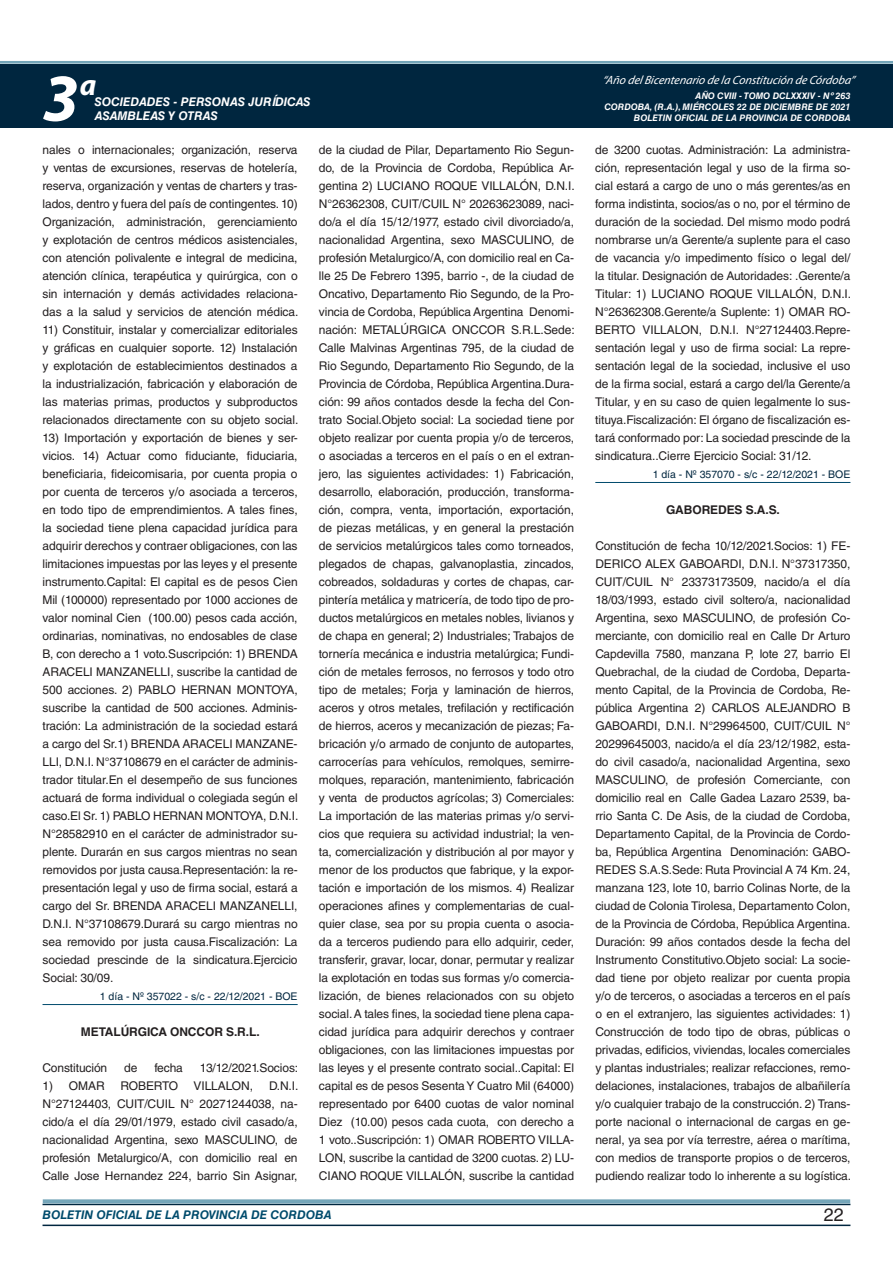
<style>
.page{position:relative;width:893px;height:1263px;background:#fff}
.page>*{position:absolute;margin:0;border:0;box-sizing:border-box;transform-origin:0 0}
.t1{font:italic 700 67.5px "Myriad Pro";color:#fff}
.t2{font:italic 700 30px "Myriad Pro";color:#fff}
.t3{font:18px "Helvetica LT Std";color:#231f20}
.t4{font:12px/18px "Helvetica LT Std";letter-spacing:-.01em;color:#231f20;text-align:justify}
.t5{font:italic 12px "Myriad Pro";color:#fff}
.t6{font:italic 700 12px "Helvetica LT Std";color:#fff}
.t7{font:700 12px "Helvetica LT Std";letter-spacing:-.01em;color:#231f20}
.t8{font:italic 700 12px "Helvetica LT Std";color:#004b6c}
.t9{font:10.5px "Helvetica LT Std";color:#00263f}
.t10{font:italic 700 9px/10.8px "Helvetica LT Std";color:#fff;text-align:right}
</style>
<div class="page">
<div style="left:0;top:61px;width:893px;height:6px;background:#fff;opacity:.75"></div>
<div style="left:0;top:64px;width:893px;height:64px;background:#00263f"></div>
<hr style="left:43px;top:1224px;width:807px;height:2px;background:#00263f">
<div style="left:42px;top:1198px;width:809px;height:8px;background:#fff;opacity:.75"></div>
<hr style="left:43px;top:1004px;width:255px;height:1px;background:#004b6c">
<hr style="left:595px;top:482px;width:255px;height:1px;background:#004b6c">
<h1 class="t1" style="left:43px;top:54px;width:38px">3</h1>
<h2 class="t2" style="left:80px;top:66px;width:18px">a</h2>
<p class="t6" style="left:95px;top:94px;width:217px">SOCIEDADES - PERSONAS JURÍDICAS</p>
<p class="t6" style="left:95px;top:109px;width:125px">ASAMBLEAS Y OTRAS</p>
<p class="t5" style="left:603px;top:72px;width:254px">“Año delBicentenario de la Constitución de Córdoba”</p>
<p class="t10" style="left:604px;top:91px;width:248px">AÑO CVIII - TOMO DCLXXXIV - Nº 263<br>CORDOBA, (R.A.), MIÉRCOLES 22 DE DICIEMBRE DE 2021<br>BOLETIN OFICIAL DE LA PROVINCIA DE CORDOBA</p>
<p class="t4" style="left:43px;top:141px;width:257px">nales o internacionales; organización, reserva y ventas de excursiones, reservas de hotelería, reserva, organización y ventas de charters y tras&shy;lados, dentro y fuera del país de contingentes. 10)<br>Organización, administración, gerenciamiento y explotación de centros médicos asistenciales, con atención polivalente e integral de medicina, atención clínica, terapéutica y quirúrgica, con o sin internación y demás actividades relaciona&shy;das a la salud y servicios de atención médica.</p>
<p class="t4" style="left:43px;top:321px;width:257px">11) Constituir, instalar y comercializar editoriales y gráficas en cualquier soporte. 12) Instalación y explotación de establecimientos destinados a la industrialización, fabricación y elaboración de las materias primas, productos y subproductos relacionados directamente con su objeto social.</p>
<p class="t4" style="left:43px;top:429px;width:257px">13) Importación y exportación de bienes y ser&shy;vicios. 14) Actuar como fiduciante, fiduciaria, beneficiaria, fideicomisaria, por cuenta propia o por cuenta de terceros y/o asociada a terceros, en todo tipo de emprendimientos. A tales fines, la sociedad tiene plena capacidad jurídica para adquirir derechos y contraer obligaciones, con las limitaciones impuestas por las leyes y el presente instrumento.Capital: El capital es de pesos Cien Mil (100000) representado por 1000 acciones de valor nominal Cien (100.00) pesos cada acción, ordinarias, nominativas, no endosables de clase B, con derecho a 1 voto.Suscripción: 1) BRENDA ARACELI MANZANELLI, suscribe la cantidad de 500 acciones. 2) PABLO HERNAN MONTOYA, suscribe la cantidad de 500 acciones. Adminis&shy;tración: La administración de la sociedad estará a cargo del Sr.1) BRENDA ARACELI MANZANE-LLI, D.N.I. N°37108679 en el carácter de adminis&shy;trador titular.En el desempeño de sus funciones actuará de forma individual o colegiada según el caso.El Sr. 1) PABLO HERNAN MONTOYA, D.N.I.<br>N°28582910 en el carácter de administrador su&shy;plente. Durarán en sus cargos mientras no sean removidos por justa causa.Representación: la re&shy;presentación legal y uso de firma social, estará a cargo del Sr. BRENDA ARACELI MANZANELLI, D.N.I. N°37108679.Durará su cargo mientras no sea removido por justa causa.Fiscalización: La sociedad prescinde de la sindicatura.Ejercicio Social: 30/09.</p>
<p class="t9" style="left:100px;top:990px;width:199px">1 día - Nº 357022 - s/c - 22/12/2021 - BOE</p>
<p class="t7" style="left:81px;top:1024px;width:180px">METALÚRGICA ONCCOR S.R.L.</p>
<p class="t4" style="left:43px;top:1059px;width:66px">Constitución</p>
<p class="t4" style="left:124px;top:1059px;width:15px">de</p>
<p class="t4" style="left:154px;top:1059px;width:30px">fecha</p>
<p class="t4" style="left:200px;top:1059px;width:100px">13/12/2021.Socios:</p>
<p class="t4" style="left:43px;top:1077px;width:64px">1) OMAR</p>
<p class="t4" style="left:121px;top:1077px;width:59px">ROBERTO</p>
<p class="t4" style="left:194px;top:1077px;width:61px">VILLALON,</p>
<p class="t4" style="left:43px;top:1077px;width:257px;text-indent:226px">D.N.I.<br>N°27124403, CUIT/CUIL N° 20271244038, na&shy;cido/a el día 29/01/1979, estado civil casado/a, nacionalidad Argentina, sexo MASCULINO, de profesión Metalurgico/A, con domicilio real en Calle Jose Hernandez 224, barrio Sin Asignar,</p>
<p class="t4" style="left:319px;top:141px;width:257px">de la ciudad de Pilar, Departamento Rio Segun&shy;do, de la Provincia de Cordoba, República Ar&shy;gentina 2) LUCIANO ROQUE VILLALÓN, D.N.I.<br>N°26362308, CUIT/CUIL N° 20263623089, naci&shy;do/a el día 15/12/1977, estado civil divorciado/a, nacionalidad Argentina, sexo MASCULINO, de profesión Metalurgico/A, con domicilio real en Ca&shy;lle 25 De Febrero 1395, barrio -, de la ciudad de Oncativo, Departamento Rio Segundo, de la Pro&shy;vincia de Cordoba, República Argentina Denomi&shy;nación: METALÚRGICA ONCCOR S.R.L.Sede:<br>Calle Malvinas Argentinas 795, de la ciudad de Rio Segundo, Departamento Rio Segundo, de la Provincia de Córdoba, República Argentina.Dura&shy;ción: 99 años contados desde la fecha del Con&shy;trato Social.Objeto social: La sociedad tiene por objeto realizar por cuenta propia y/o de terceros, o asociadas a terceros en el país o en el extran&shy;jero, las siguientes actividades: 1) Fabricación, desarrollo, elaboración, producción, transforma&shy;ción, compra, venta, importación, exportación, de piezas metálicas, y en general la prestación de servicios metalúrgicos tales como torneados, plegados de chapas, galvanoplastia, zincados, cobreados, soldaduras y cortes de chapas, car&shy;pintería metálica y matricería, de todo tipo de pro&shy;ductos metalúrgicos en metales nobles, livianos y de chapa en general; 2) Industriales; Trabajos de tornería mecánica e industria metalúrgica; Fundi&shy;ción de metales ferrosos, no ferrosos y todo otro tipo de metales; Forja y laminación de hierros, aceros y otros metales, trefilación y rectificación de hierros, aceros y mecanización de piezas; Fa&shy;bricación y/o armado de conjunto de autopartes, carrocerías para vehículos, remolques, semirre&shy;molques, reparación, mantenimiento, fabricación y venta de productos agrícolas; 3) Comerciales:<br>La importación de las materias primas y/o servi&shy;cios que requiera su actividad industrial; la ven&shy;ta, comercialización y distribución al por mayor y menor de los productos que fabrique, y la expor&shy;tación e importación de los mismos. 4) Realizar operaciones afines y complementarias de cual&shy;quier clase, sea por su propia cuenta o asocia&shy;da a terceros pudiendo para ello adquirir, ceder, transferir, gravar, locar, donar, permutar y realizar la explotación en todas sus formas y/o comercia&shy;lización, de bienes relacionados con su objeto social. A tales fines, la sociedad tiene plena capa&shy;cidad jurídica para adquirir derechos y contraer obligaciones, con las limitaciones impuestas por las leyes y el presente contrato social..Capital: El capital es de pesos Sesenta Y Cuatro Mil (64000) representado por 6400 cuotas de valor nominal Diez (10.00) pesos cada cuota, con derecho a 1 voto..Suscripción: 1) OMAR ROBERTO VILLA-LON, suscribe la cantidad de 3200 cuotas. 2) LU-CIANO ROQUE VILLALÓN, suscribe la cantidad</p>
<p class="t4" style="left:595px;top:141px;width:257px">de 3200 cuotas. Administración: La administra&shy;ción, representación legal y uso de la firma so&shy;cial estará a cargo de uno o más gerentes/as en forma indistinta, socios/as o no, por el término de duración de la sociedad. Del mismo modo podrá nombrarse un/a Gerente/a suplente para el caso de vacancia y/o impedimento físico o legal del/ la titular. Designación de Autoridades: .Gerente/a Titular: 1) LUCIANO ROQUE VILLALÓN, D.N.I.<br>N°26362308.Gerente/a Suplente: 1) OMAR RO-BERTO VILLALON, D.N.I. N°27124403.Repre&shy;sentación legal y uso de firma social: La repre&shy;sentación legal de la sociedad, inclusive el uso de la firma social, estará a cargo del/la Gerente/a Titular, y en su caso de quien legalmente lo sus&shy;tituya.Fiscalización: El órgano de fiscalización es&shy;tará conformado por: La sociedad prescinde de la sindicatura..Cierre Ejercicio Social: 31/12.</p>
<p class="t9" style="left:653px;top:468px;width:199px">1 día - Nº 357070 - s/c - 22/12/2021 - BOE</p>
<p class="t7" style="left:666px;top:502px;width:115px">GABOREDES S.A.S.</p>
<p class="t4" style="left:595px;top:537px;width:257px">Constitución de fecha 10/12/2021.Socios: 1) FE-DERICO ALEX GABOARDI, D.N.I. N°37317350, CUIT/CUIL N° 23373173509, nacido/a el día 18/03/1993, estado civil soltero/a, nacionalidad Argentina, sexo MASCULINO, de profesión Co&shy;merciante, con domicilio real en Calle Dr Arturo Capdevilla 7580, manzana P, lote 27, barrio El Quebrachal, de la ciudad de Cordoba, Departa&shy;mento Capital, de la Provincia de Cordoba, Re&shy;pública Argentina 2) CARLOS ALEJANDRO B GABOARDI, D.N.I. N°29964500, CUIT/CUIL N° 20299645003, nacido/a el día 23/12/1982, esta&shy;do civil casado/a, nacionalidad Argentina, sexo MASCULINO, de profesión Comerciante, con domicilio real en Calle Gadea Lazaro 2539, ba&shy;rrio Santa C. De Asis, de la ciudad de Cordoba, Departamento Capital, de la Provincia de Cordo&shy;ba, República Argentina Denominación: GABO-REDES S.A.S.Sede: Ruta Provincial A 74 Km. 24, manzana 123, lote 10, barrio Colinas Norte, de la ciudad de Colonia Tirolesa, Departamento Colon, de la Provincia de Córdoba, República Argentina.<br>Duración: 99 años contados desde la fecha del Instrumento Constitutivo.Objeto social: La socie&shy;dad tiene por objeto realizar por cuenta propia y/o de terceros, o asociadas a terceros en el país o en el extranjero, las siguientes actividades: 1)<br>Construcción de todo tipo de obras, públicas o privadas, edificios, viviendas, locales comerciales y plantas industriales; realizar refacciones, remo&shy;delaciones, instalaciones, trabajos de albañilería y/o cualquier trabajo de la construcción. 2) Trans&shy;porte nacional o internacional de cargas en ge&shy;neral, ya sea por vía terrestre, aérea o marítima, con medios de transporte propios o de terceros, pudiendo realizar todo lo inherente a su logística.</p>
<p class="t8" style="left:43px;top:1208px;width:290px">BOLETIN OFICIAL DE LA PROVINCIA DE CORDOBA</p>
<h3 class="t3" style="left:824px;top:1204px;width:22px">22</h3>
</div>
